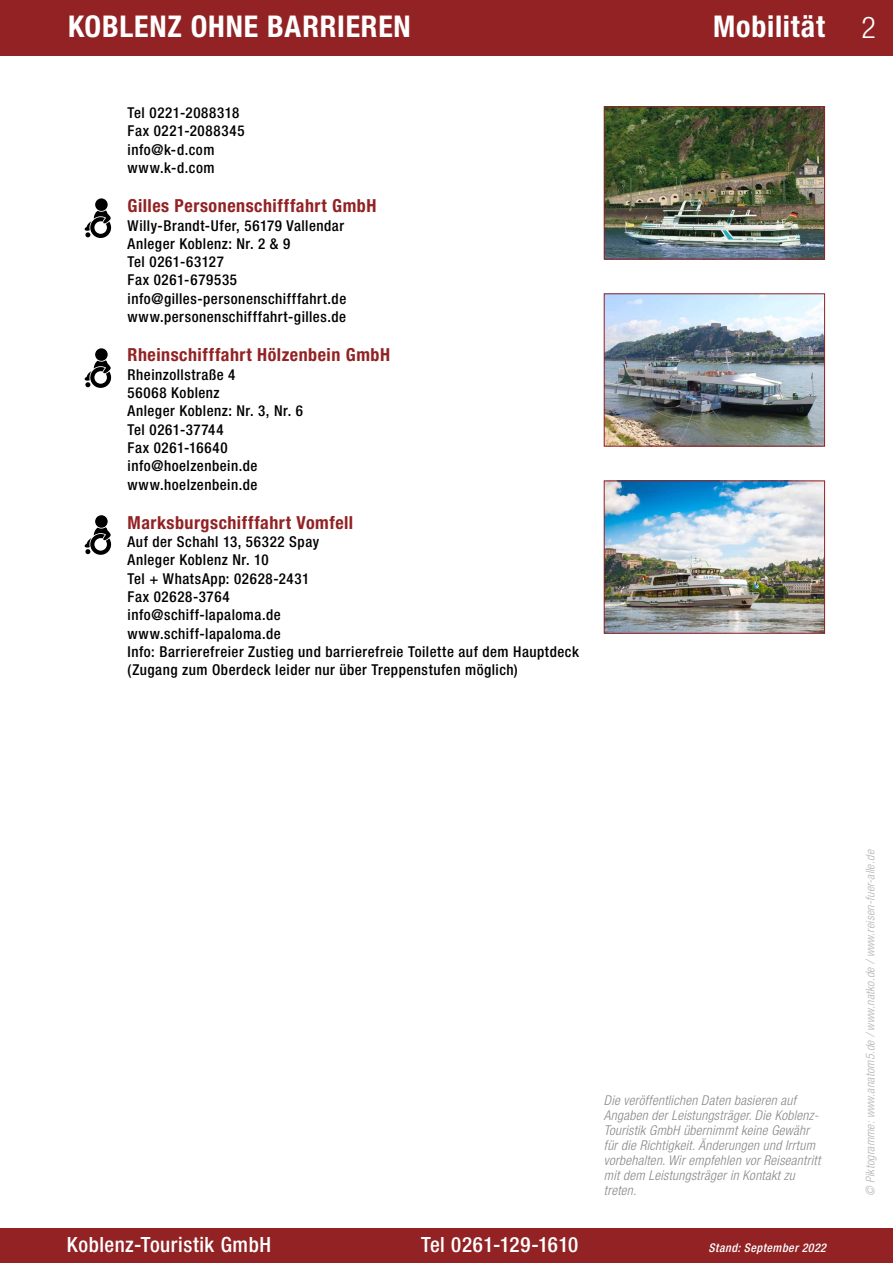
<style>
.page{position:relative;width:893px;height:1263px;background:#fff}
.page>*{position:absolute;margin:0;border:0;box-sizing:border-box;transform-origin:0 0}
.t1{font:700 condensed 30px "Helvetica Neue LT";letter-spacing:.025em;color:#fff}
.t2{font:500 condensed 21px "Helvetica Neue LT";letter-spacing:.025em;color:#fff}
.t3{font:700 condensed 18px "Helvetica Neue LT";letter-spacing:.03em;color:#922224}
.t4{font:500 condensed 15px/18.3px "Helvetica Neue LT";letter-spacing:.035em;color:#000}
.t5{font:italic 300 condensed 13.5px/15px "Helvetica Neue LT";letter-spacing:.02em;color:#87888a}
.t6{font:italic 300 condensed 12px "Helvetica Neue LT";color:#b1b3b4}
.t7{font:italic 500 condensed 12px "Helvetica Neue LT";letter-spacing:.04em;color:#fff}
.s1{font-weight:300}
</style>
<div class="page">
<div style="left:0;top:0;width:893px;height:55px;background:#922224"></div>
<div style="left:0;top:1229px;width:893px;height:34px;background:#922224"></div>
<img style="left:606px;top:108px;width:217px;height:149px">
<div style="left:604px;top:106px;width:221px;height:153px;border:1px solid #922224"></div>
<img style="left:606px;top:295px;width:217px;height:149px">
<div style="left:604px;top:293px;width:221px;height:153px;border:1px solid #922224"></div>
<img style="left:606px;top:482px;width:217px;height:150px">
<div style="left:604px;top:480px;width:221px;height:154px;border:1px solid #922224"></div>
<svg style="left:85px;top:198px;width:26px;height:40px"></svg>
<svg style="left:85px;top:348px;width:26px;height:40px"></svg>
<svg style="left:85px;top:515px;width:26px;height:40px"></svg>
<h1 class="t1" style="left:68px;top:9px;width:344px">KOBLENZ OHNE BARRIEREN</h1>
<h1 class="t1" style="left:713px;top:9px;width:164px">Mobilität <span class="s1">2</span></h1>
<p class="t4" style="left:128px;top:103px;width:119px">Tel 0221-2088318<br>Fax 0221-2088345 info@k-d.com www.k-d.com</p>
<p class="t3" style="left:128px;top:195px;width:250px">Gilles Personenschifffahrt GmbH</p>
<p class="t4" style="left:128px;top:216px;width:220px">Willy-Brandt-Ufer, 56179 Vallendar<br>Anleger Koblenz: Nr. 2 &amp; 9<br>Tel 0261-63127<br>Fax 0261-679535 info@gilles-personenschifffahrt.de www.personenschifffahrt-gilles.de</p>
<p class="t3" style="left:128px;top:344px;width:264px">Rheinschifffahrt Hölzenbein GmbH</p>
<p class="t4" style="left:128px;top:365px;width:177px">Rheinzollstraße 4<br>56068 Koblenz<br>Anleger Koblenz: Nr. 3, Nr. 6<br>Tel 0261-37744<br>Fax 0261-16640 info@hoelzenbein.de www.hoelzenbein.de</p>
<p class="t3" style="left:128px;top:511px;width:227px">Marksburgschifffahrt Vomfell</p>
<p class="t4" style="left:128px;top:532px;width:453px">Auf der Schahl 13, 56322 Spay<br>Anleger Koblenz Nr. 10<br>Tel + WhatsApp: 02628-2431<br>Fax 02628-3764<br>info@schiff-lapaloma.de<br>www.schiff-lapaloma.de<br>Info: Barrierefreier Zustieg und barrierefreie Toilette auf dem Hauptdeck (Zugang zum Oberdeck leider nur über Treppenstufen möglich)</p>
<p class="t5" style="left:604px;top:1092px;width:218px">Die veröffentlichen Daten basieren auf Angaben der Leistungsträger. Die Koblenz-Touristik GmbH übernimmt keine Gewähr für die Richtigkeit. Änderungen und Irrtum vorbehalten. Wir empfehlen vor Reiseantritt mit dem Leistungsträger in Kontakt zu treten.</p>
<h2 class="t2" style="left:67px;top:1232px;width:206px">Koblenz-Touristik GmbH</h2>
<h2 class="t2" style="left:421px;top:1232px;width:159px">Tel 0261-129-1610</h2>
<p class="t7" style="left:708px;top:1241px;width:119px">Stand: September 2022</p>
<p class="t6" style="left:863px;top:1196px;width:348px;rotate:-90deg">© Piktogramme: www.anatom5.de / www.natko.de / www.reisen-fuer-alle.de</p>
</div>
